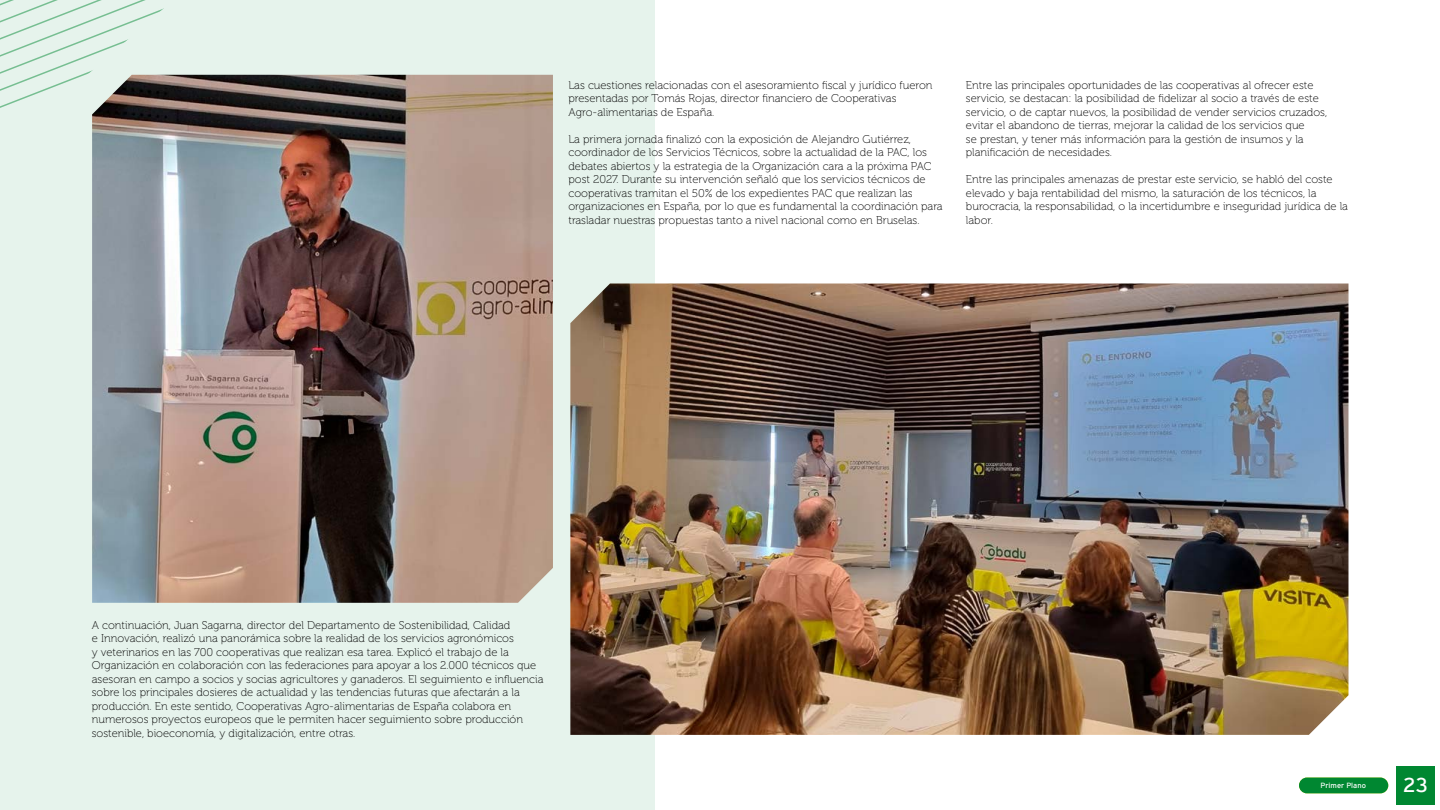
<style>
.page{position:relative;width:1440px;height:810px;background:#fff}
.page>*{position:absolute;margin:0;border:0;box-sizing:border-box;transform-origin:0 0}
.t1{font:20.02px "Interstate";color:#fff}
.t2{font:11.25px/13.5px "Museo 100";color:#000}
.t3{font:7.5px "Interstate";color:#fff}
</style>
<div class="page">
<div style="left:0;top:0;width:655px;height:810px;background:#e6f3ec"></div>
<img style="left:92px;top:75px;width:461px;height:528px">
<img style="left:570px;top:284px;width:778px;height:451px">
<svg style="left:0;top:0;width:258px;height:131px"></svg>
<div style="left:1396px;top:766px;width:39px;height:39px;background:#008731"></div>
<div style="left:1299px;top:778px;width:89px;height:15px;background:#008731;border-radius:8px"></div>
<p class="t2" style="left:568px;top:78px;width:366px">Las cuestiones relacionadas con el asesoramiento fiscal y jurídico fueron presentadas por Tomás Rojas, director financiero de Cooperativas<br>Agro-alimentarias de España.</p>
<p class="t2" style="left:568px;top:132px;width:376px">La primera jornada finalizó con la exposición de Alejandro Gutiérrez, coordinador de los Servicios Técnicos, sobre la actualidad de la PAC, los debates abiertos y la estrategia de la Organización cara a la próxima PAC post 2027. Durante su intervención señaló que los servicios técnicos de cooperativas tramitan el 50% de los expedientes PAC que realizan las organizaciones en España, por lo que es fundamental la coordinación para trasladar nuestras propuestas tanto a nivel nacional como en Bruselas.</p>
<p class="t2" style="left:966px;top:78px;width:363px">Entre las principales oportunidades de las cooperativas al ofrecer este servicio, se destacan: la posibilidad de fidelizar al socio a través de este servicio, o de captar nuevos, la posibilidad de vender servicios cruzados, evitar el abandono de tierras, mejorar la calidad de los servicios que<br>se prestan, y tener más información para la gestión de insumos y la planificación de necesidades.</p>
<p class="t2" style="left:966px;top:173px;width:384px">Entre las principales amenazas de prestar este servicio, se habló del coste elevado y baja rentabilidad del mismo, la saturación de los técnicos, la burocracia, la responsabilidad, o la incertidumbre e inseguridad jurídica de la labor.</p>
<p class="t2" style="left:92px;top:618px;width:453px">A continuación, Juan Sagarna, director del Departamento de Sostenibilidad, Calidad<br>e Innovación, realizó una panorámica sobre la realidad de los servicios agronómicos<br>y veterinarios en las 700 cooperativas que realizan esa tarea. Explicó el trabajo de la Organización en colaboración con las federaciones para apoyar a los 2.000 técnicos que asesoran en campo a socios y socias agricultores y ganaderos. El seguimiento e influencia sobre los principales dosieres de actualidad y las tendencias futuras que afectarán a la producción. En este sentido, Cooperativas Agro-alimentarias de España colabora en numerosos proyectos europeos que le permiten hacer seguimiento sobre producción sostenible, bioeconomía, y digitalización, entre otras.</p>
<p class="t3" style="left:1329px;top:781px;width:31px">Editorial</p>
<h1 class="t1" style="left:1403px;top:774px;width:26px">23</h1>
<p class="t3" style="left:1321px;top:781px;width:47px">Primer Plano</p>
</div>
